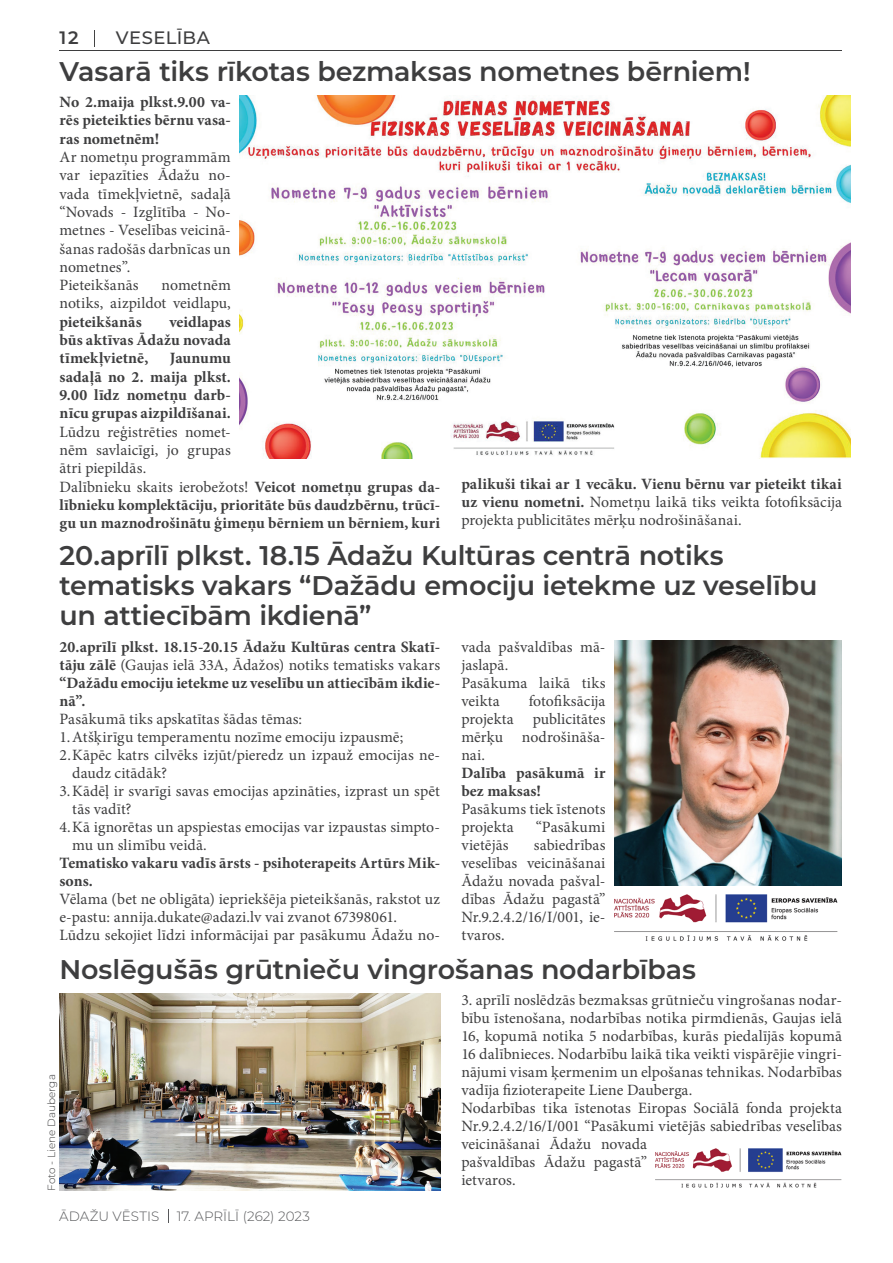
<style>
.page{position:relative;width:893px;height:1263px;background:#fff}
.page>*{position:absolute;margin:0;border:0;box-sizing:border-box;transform-origin:0 0}
.t1{font:600 27px/30px "Montserrat";letter-spacing:-.01em;color:#3e3e3f}
.Rubrikas{font:500 18px "Montserrat";letter-spacing:.025em;color:#3e3e3f}
.t2{font:600 18px "Montserrat";color:#3e3e3f}
.Pamatfonts{font:15.75px/18px "Minion Pro";letter-spacing:.005em;color:#3e3e3f}
.Pamatfonts-2{font:700 15.75px/18.3px "Minion Pro";letter-spacing:.005em;color:#3e3e3f;text-align:justify}
.t3{font:300 13.5px "Montserrat";color:#57585a}
.Foto_autors{font:300 10.5px "Montserrat";color:#3e3e3f}
.s1{font-weight:700}
.s2{font-weight:400}
</style>
<div class="page">
<svg style="left:168px;top:1209px;width:1px;height:13px"></svg>
<hr style="left:60px;top:50px;width:782px;height:1px;background:#3e3e3f">
<svg style="left:94px;top:30px;width:1px;height:17px"></svg>
<img style="left:614px;top:894px;width:224px;height:47px">
<img style="left:614px;top:641px;width:228px;height:244px">
<img style="left:60px;top:994px;width:380px;height:197px">
<img style="left:656px;top:1148px;width:186px;height:40px">
<img style="left:239px;top:96px;width:611px;height:363px">
<p class="t2" style="left:60px;top:25px;width:21px">12</p>
<p class="Rubrikas" style="left:116px;top:25px;width:95px">VESELĪBA</p>
<p class="t1" style="left:60px;top:56px;width:693px">Vasarā tiks rīkotas bezmaksas nometnes bērniem!</p>
<p class="Pamatfonts-2" style="left:60px;top:93px;width:173px">No 2.maija plkst.9.00 va&shy;rēs pieteikties bērnu vasa&shy;ras nometnēm!</p>
<p class="Pamatfonts" style="left:60px;top:148px;width:173px;text-align:justify">Ar nometņu programmām var iepazīties Ādažu no&shy;vada tīmekļvietnē, sadaļā “Novads - Izglītība - No&shy;metnes - Veselības veicinā&shy;šanas radošās darbnīcas un nometnes”.</p>
<p class="Pamatfonts" style="left:60px;top:276px;width:81px">Pieteikšanās</p>
<p class="Pamatfonts" style="left:60px;top:276px;width:173px;text-align:justify;text-indent:102px">nometnēm notiks, aizpildot veidlapu, <span class="s1">pieteikšanās</span></p>
<p class="Pamatfonts-2" style="left:60px;top:312px;width:173px;text-indent:110px">veidlapas būs aktīvas Ādažu novada tīmekļvietnē,</p>
<p class="Pamatfonts-2" style="left:60px;top:349px;width:173px;text-indent:110px">Jaunumu sadaļā no 2. maija plkst.<br>9.00 līdz nometņu darb&shy;nīcu grupas aizpildīšanai.</p>
<p class="Pamatfonts" style="left:60px;top:422px;width:173px;text-align:justify">Lūdzu reģistrēties nomet&shy;nēm savlaicīgi, jo grupas ātri piepildās.</p>
<p class="Pamatfonts-2" style="left:60px;top:477px;width:382px"><span class="s2">Dalībnieku skaits ierobežots!</span> Veicot nometņu grupas da&shy;lībnieku komplektāciju, prioritāte būs daudzbērnu, trūcī&shy;gu un maznodrošinātu ģimeņu bērniem un bērniem, kuri</p>
<p class="Pamatfonts" style="left:461px;top:475px;width:382px;text-align:justify"><span class="s1">palikuši tikai ar 1 vecāku. Vienu bērnu var pieteikt tikai uz vienu nometni.</span> Nometņu laikā tiks veikta fotofiksācija projekta publicitātes mērķu nodrošināšanai.</p>
<p class="t1" style="left:60px;top:539px;width:759px">20.aprīlī plkst. 18.15 Ādažu Kultūras centrā notiks tematisks vakars “Dažādu emociju ietekme uz veselību un attiecībām ikdienā”</p>
<p class="Pamatfonts-2" style="left:60px;top:638px;width:382px">20.aprīlī plkst. 18.15-20.15 Ādažu Kultūras centra Skatī&shy;tāju zālē <span class="s2">(Gaujas ielā 33A, Ādažos) notiks tematisks vakars </span>“Dažādu emociju ietekme uz veselību un attiecībām ikdie&shy;nā”.</p>
<p class="Pamatfonts" style="left:60px;top:710px;width:244px">Pasākumā tiks apskatītas šādas tēmas:</p>
<p class="Pamatfonts" style="left:60px;top:728px;width:345px">1.Atšķirīgu temperamentu nozīme emociju izpausmē;</p>
<p class="Pamatfonts" style="left:72px;top:746px;width:369px;text-indent:-13px">2.Kāpēc katrs cilvēks izjūt/pieredz un izpauž emocijas ne&shy;daudz citādāk?</p>
<p class="Pamatfonts" style="left:72px;top:782px;width:369px;text-indent:-13px">3.Kādēļ ir svarīgi savas emocijas apzināties, izprast un spēt tās vadīt?</p>
<p class="Pamatfonts" style="left:72px;top:818px;width:369px;text-indent:-13px">4.Kā ignorētas un apspiestas emocijas var izpaustas simpto&shy;mu un slimību veidā.</p>
<p class="Pamatfonts-2" style="left:60px;top:854px;width:382px">Tematisko vakaru vadīs ārsts - psihoterapeits Artūrs Mik&shy;sons.</p>
<p class="Pamatfonts" style="left:60px;top:890px;width:382px">Vēlama (bet ne obligāta) iepriekšēja pieteikšanās, rakstot uz e-pastu: annija.dukate@adazi.lv vai zvanot 67398061.</p>
<p class="Pamatfonts" style="left:60px;top:926px;width:382px">Lūdzu sekojiet līdzi informācijai par pasākumu Ādažu no-</p>
<p class="Pamatfonts" style="left:461px;top:638px;width:146px">vada pašvaldības mā&shy;jaslapā.</p>
<p class="Pamatfonts" style="left:461px;top:674px;width:146px">Pasākuma laikā tiks veikta</p>
<p class="Pamatfonts" style="left:461px;top:692px;width:146px;text-align:justify;text-indent:67px">fotofiksācija projekta publicitātes mērķu nodrošināša&shy;nai.</p>
<p class="Pamatfonts-2" style="left:461px;top:764px;width:146px">Dalība pasākumā ir bez maksas!</p>
<p class="Pamatfonts" style="left:461px;top:800px;width:146px">Pasākums tiek īstenots projekta</p>
<p class="Pamatfonts" style="left:536px;top:818px;width:71px">“Pasākumi</p>
<p class="Pamatfonts" style="left:461px;top:836px;width:146px;text-align:justify;text-indent:73px">sabiedrības veselības veicināšanai Ādažu novada pašval&shy;dības Ādažu pagastā” Nr.9.2.4.2/16/I/001, ie&shy;tvaros.</p>
<p class="Pamatfonts" style="left:461px;top:836px;width:49px">vietējās</p>
<p class="t1" style="left:60px;top:953px;width:638px">Noslēgušās grūtnieču vingrošanas nodarbības</p>
<p class="Foto_autors" style="left:44px;top:1191px;width:118px;rotate:-90deg">Foto - Liene Dauberga</p>
<p class="t3" style="left:59px;top:1206px;width:102px">ĀDAŽU VĒSTIS</p>
<p class="t3" style="left:177px;top:1206px;width:135px">17. APRĪLĪ (262) 2023</p>
<p class="Pamatfonts" style="left:461px;top:991px;width:382px;text-align:justify">3. aprīlī noslēdzās bezmaksas grūtnieču vingrošanas nodar&shy;bību īstenošana, nodarbības notika pirmdienās, Gaujas ielā 16, kopumā notika 5 nodarbības, kurās piedalījās kopumā 16 dalībnieces. Nodarbību laikā tika veikti vispārējie vingri&shy;nājumi visam ķermenim un elpošanas tehnikas. Nodarbības vadīja fizioterapeite Liene Dauberga.</p>
<p class="Pamatfonts" style="left:461px;top:1099px;width:382px">Nodarbības tika īstenotas Eiropas Sociālā fonda projekta Nr.9.2.4.2/16/I/001 “Pasākumi vietējās sabiedrības veselības veicināšanai Ādažu novada<br>pašvaldības Ādažu pagastā”<br>ietvaros.</p>
</div>
